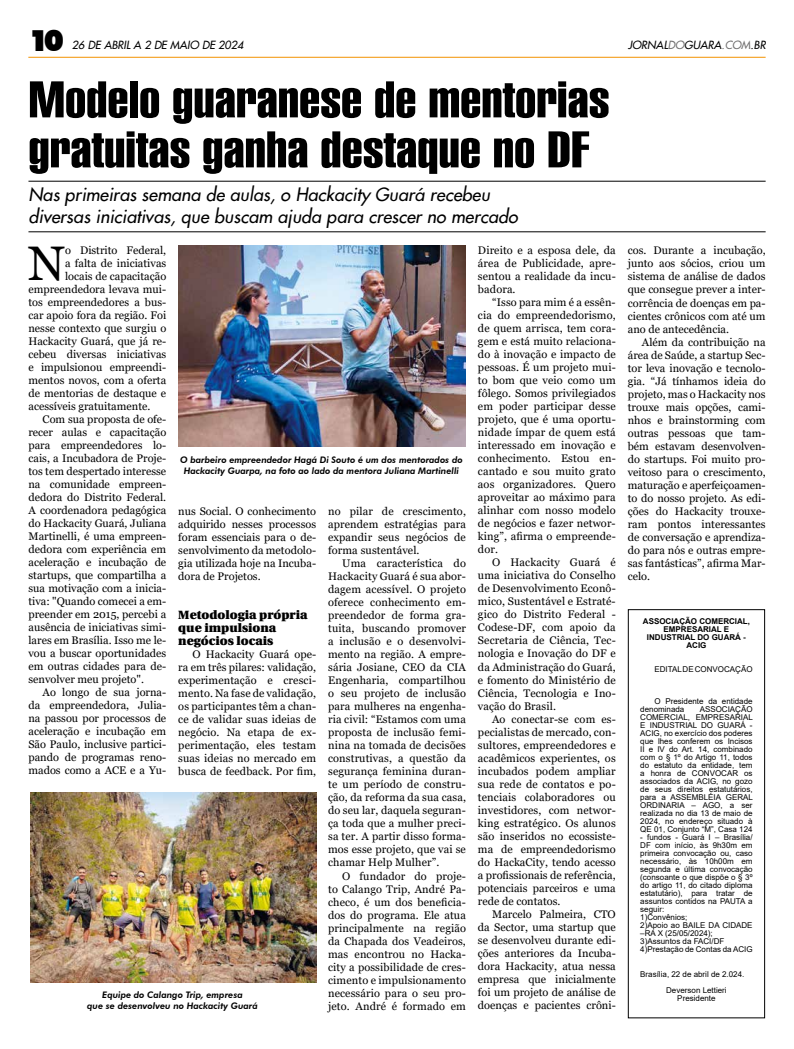
<style>
.page{position:relative;width:794px;height:1049px;background:#fff}
.page>*{position:absolute;margin:0;border:0;box-sizing:border-box;transform-origin:0 0}
.t1{font:50px/50px "Swiss 911 BT Extra Compressed";color:#000;scale:1.25 1}
.t2{font:48.5px "Georgia";color:#000}
.t3{font:900 29.6px "Futura BT";color:#000}
.t4{font:italic 18px/22px "Futura 2";color:#000}
.t5{font:900 12px/13px "Utopia";color:#000}
.t6{font:11px/13px "Georgia";color:#000;text-align:justify}
.t7{font:italic 11px "Futura 2";color:#000}
.t8{font:italic 800 9px/11px "Futura BT";color:#000;text-align:center}
.t9{font:8px/8px "Arial";color:#000}
.t10{font:700 8px/8px "Arial";color:#000;text-align:center}
.s1{color:#706f6f}
</style>
<div class="page">
<hr style="left:28px;top:57px;width:737px;height:1px;background:#f39200">
<hr style="left:28px;top:181px;width:737px;height:1px;background:#000">
<hr style="left:28px;top:232px;width:737px;height:1px;background:#000">
<div style="left:628px;top:609px;width:137px;height:409px;border:1px solid #000"></div>
<img style="left:178px;top:246px;width:287px;height:200px">
<img style="left:31px;top:793px;width:285px;height:190px">
<h3 class="t3" style="left:28px;top:22px;width:37px">10</h3>
<p class="t7" style="left:72px;top:37px;width:173px">26 DE ABRIL A 2 DE MAIO DE 2024</p>
<p class="t7" style="left:628px;top:38px;width:139px">JORNAL<span class="s1">DO</span>GUARA<span class="s1">.COM</span>.BR</p>
<h1 class="t1" style="left:28px;top:75px;width:466px">Modelo guaranese de mentorias gratuitas ganha destaque no DF</h1>
<h3 class="t4" style="left:28px;top:183px;width:491px">Nas primeiras semana de aulas, o Hackacity Guará recebeu diversas iniciativas, que buscam ajuda para crescer no mercado</h3>
<h2 class="t2" style="left:28px;top:234px;width:39px">N</h2>
<p class="t6" style="left:65px;top:244px;width:103px">o Distrito Federal,</p>
<p class="t6" style="left:65px;top:257px;width:103px">a falta de iniciativas</p>
<p class="t6" style="left:65px;top:270px;width:103px">locais de capacitação</p>
<p class="t6" style="left:28px;top:283px;width:139px">empreendedora levava mui-</p>
<p class="t6" style="left:28px;top:296px;width:139px">tos empreendedores a bus-</p>
<p class="t6" style="left:28px;top:309px;width:139px">car apoio fora da região. Foi</p>
<p class="t6" style="left:28px;top:322px;width:139px">nesse contexto que surgiu o</p>
<p class="t6" style="left:28px;top:335px;width:139px">Hackacity Guará, que já re-</p>
<p class="t6" style="left:28px;top:348px;width:139px">cebeu diversas iniciativas</p>
<p class="t6" style="left:28px;top:361px;width:139px">e impulsionou empreendi-</p>
<p class="t6" style="left:28px;top:374px;width:139px">mentos novos, com a oferta</p>
<p class="t6" style="left:28px;top:387px;width:139px">de mentorias de destaque e</p>
<p class="t6" style="left:28px;top:400px;width:123px">acessíveis gratuitamente.</p>
<p class="t6" style="left:43px;top:413px;width:125px">Com sua proposta de ofe-</p>
<p class="t6" style="left:28px;top:426px;width:139px">recer aulas e capacitação</p>
<p class="t6" style="left:28px;top:439px;width:139px">para empreendedores lo-</p>
<p class="t6" style="left:28px;top:452px;width:139px">cais, a Incubadora de Proje-</p>
<p class="t6" style="left:28px;top:465px;width:139px">tos tem despertado interesse</p>
<p class="t6" style="left:28px;top:478px;width:139px">na comunidade empreen-</p>
<p class="t6" style="left:28px;top:491px;width:139px">dedora do Distrito Federal.</p>
<p class="t6" style="left:28px;top:504px;width:139px">A coordenadora pedagógica</p>
<p class="t6" style="left:28px;top:517px;width:139px">do Hackacity Guará, Juliana</p>
<p class="t6" style="left:28px;top:530px;width:139px">Martinelli, é uma empreen-</p>
<p class="t6" style="left:28px;top:543px;width:139px">dedora com experiência em</p>
<p class="t6" style="left:28px;top:556px;width:139px">aceleração e incubação de</p>
<p class="t6" style="left:28px;top:569px;width:139px">startups, que compartilha a</p>
<p class="t6" style="left:28px;top:582px;width:139px">sua motivação com a inicia-</p>
<p class="t6" style="left:28px;top:595px;width:139px">tiva: "Quando comecei a em-</p>
<p class="t6" style="left:28px;top:608px;width:139px">preender em 2015, percebi a</p>
<p class="t6" style="left:28px;top:621px;width:139px">ausência de iniciativas simi-</p>
<p class="t6" style="left:28px;top:634px;width:139px">lares em Brasília. Isso me le-</p>
<p class="t6" style="left:28px;top:647px;width:139px">vou a buscar oportunidades</p>
<p class="t6" style="left:28px;top:660px;width:139px">em outras cidades para de-</p>
<p class="t6" style="left:28px;top:673px;width:117px">senvolver meu projeto".</p>
<p class="t6" style="left:43px;top:686px;width:125px">Ao longo de sua jorna-</p>
<p class="t6" style="left:28px;top:699px;width:139px">da empreendedora, Julia-</p>
<p class="t6" style="left:28px;top:712px;width:139px">na passou por processos de</p>
<p class="t6" style="left:28px;top:725px;width:139px">aceleração e incubação em</p>
<p class="t6" style="left:28px;top:738px;width:139px">São Paulo, inclusive partici-</p>
<p class="t6" style="left:28px;top:751px;width:139px">pando de programas reno-</p>
<p class="t6" style="left:28px;top:764px;width:139px">mados como a ACE e a Yu-</p>
<p class="t8" style="left:180px;top:455px;width:284px">O barbeiro empreendedor Hagá Di Souto é um dos mentorados do<br>Hackacity Guarpa, na foto ao lado da mentora Juliana Martinelli</p>
<p class="t6" style="left:178px;top:505px;width:139px">nus Social. O conhecimento adquirido nesses processos foram essenciais para o de&shy;senvolvimento da metodolo&shy;gia utilizada hoje na Incuba&shy;dora de Projetos.</p>
<p class="t5" style="left:178px;top:608px;width:131px">Metodologia própria que impulsiona negócios locais</p>
<p class="t6" style="left:178px;top:648px;width:139px;text-indent:14px">O Hackacity Guará ope&shy;ra em três pilares: validação, experimentação e cresci&shy;mento. Na fase de validação, os participantes têm a chan&shy;ce de validar suas ideias de negócio. Na etapa de ex&shy;perimentação, eles testam suas ideias no mercado em busca de feedback. Por fim,</p>
<p class="t6" style="left:328px;top:505px;width:139px">no pilar de crescimento, aprendem estratégias para expandir seus negócios de forma sustentável.</p>
<p class="t6" style="left:328px;top:557px;width:139px;text-indent:14px">Uma característica do Hackacity Guará é sua abor&shy;dagem acessível. O projeto oferece conhecimento em&shy;preendedor de forma gra&shy;tuita, buscando promover a inclusão e o desenvolvi&shy;mento na região. A empre&shy;sária Josiane, CEO da CIA Engenharia, compartilhou o seu projeto de inclusão para mulheres na engenha&shy;ria civil: “Estamos com uma proposta de inclusão femi&shy;nina na tomada de decisões construtivas, a questão da segurança feminina duran&shy;te um período de constru&shy;ção, da reforma da sua casa, do seu lar, daquela seguran&shy;ça toda que a mulher preci&shy;sa ter. A partir disso forma&shy;mos esse projeto, que vai se chamar Help Mulher”.</p>
<p class="t6" style="left:328px;top:869px;width:139px;text-indent:14px">O fundador do proje&shy;to Calango Trip, André Pa&shy;checo, é um dos beneficia&shy;dos do programa. Ele atua principalmente na região da Chapada dos Veadeiros, mas encontrou no Hacka&shy;city a possibilidade de cres&shy;cimento e impulsionamento necessário para o seu pro&shy;jeto. André é formado em</p>
<p class="t8" style="left:87px;top:989px;width:172px">Equipe do Calango Trip, empresa<br>que se desenvolveu no Hackacity Guará</p>
<p class="t6" style="left:478px;top:244px;width:139px">Direito e a esposa dele, da área de Publicidade, apre&shy;sentou a realidade da incu&shy;badora.</p>
<p class="t6" style="left:478px;top:296px;width:139px;text-indent:14px">“Isso para mim é a essên&shy;cia do empreendedorismo, de quem arrisca, tem cora&shy;gem e está muito relaciona&shy;do à inovação e impacto de pessoas. É um projeto mui&shy;to bom que veio como um fôlego. Somos privilegiados em poder participar desse projeto, que é uma oportu&shy;nidade ímpar de quem está interessado em inovação e conhecimento. Estou en&shy;cantado e sou muito grato aos organizadores. Quero aproveitar ao máximo para alinhar com nosso modelo de negócios e fazer networ&shy;king”, afirma o empreende&shy;dor.</p>
<p class="t6" style="left:478px;top:556px;width:139px;text-indent:14px">O Hackacity Guará é uma iniciativa do Conselho de Desenvolvimento Econô&shy;mico, Sustentável e Estraté&shy;gico do Distrito Federal - Codese-DF, com apoio da Secretaria de Ciência, Tec&shy;nologia e Inovação do DF e da Administração do Guará, e fomento do Ministério de Ciência, Tecnologia e Ino&shy;vação do Brasil.</p>
<p class="t6" style="left:478px;top:712px;width:139px;text-indent:14px">Ao conectar-se com es&shy;pecialistas de mercado, con&shy;sultores, empreendedores e acadêmicos experientes, os incubados podem ampliar sua rede de contatos e po&shy;tenciais colaboradores ou investidores, com networ&shy;king estratégico. Os alunos são inseridos no ecossiste&shy;ma de empreendedorismo do HackaCity, tendo acesso a profissionais de referência, potenciais parceiros e uma rede de contatos.</p>
<p class="t6" style="left:478px;top:907px;width:139px;text-indent:14px">Marcelo Palmeira, CTO da Sector, uma startup que se desenvolveu durante edi&shy;ções anteriores da Incuba&shy;dora Hackacity, atua nessa empresa que inicialmente foi um projeto de análise de doenças e pacientes crôni-</p>
<p class="t6" style="left:628px;top:244px;width:139px">cos. Durante a incubação, junto aos sócios, criou um sistema de análise de dados que consegue prever a inter&shy;corrência de doenças em pa&shy;cientes crônicos com até um ano de antecedência.</p>
<p class="t6" style="left:628px;top:335px;width:139px;text-indent:14px">Além da contribuição na área de Saúde, a startup Sec&shy;tor leva inovação e tecnolo&shy;gia. “Já tínhamos ideia do projeto, mas o Hackacity nos trouxe mais opções, cami&shy;nhos e brainstorming com outras pessoas que tam&shy;bém estavam desenvolven&shy;do startups. Foi muito pro&shy;veitoso para o crescimento, maturação e aperfeiçoamen&shy;to do nosso projeto. As edi&shy;ções do Hackacity trouxe&shy;ram pontos interessantes de conversação e aprendiza&shy;do para nós e outras empre&shy;sas fantásticas”, afirma Mar&shy;celo.</p>
<p class="t10" style="left:643px;top:618px;width:109px">ASSOCIAÇÃO COMERCIAL,<br>EMPRESARIAL E<br>INDUSTRIAL DO GUARÁ -<br>ACIG</p>
<p class="t9" style="left:654px;top:665px;width:100px">EDITAL DE CONVOCAÇÃO</p>
<p class="t9" style="left:640px;top:697px;width:114px;text-indent:14px">O Presidente da entidade denominada</p>
<p class="t9" style="left:640px;top:705px;width:114px;text-align:justify;text-indent:59px">ASSOCIAÇÃO COMERCIAL, EMPRESARIAL E INDUSTRIAL DO GUARÁ - ACIG, no exercício dos poderes que lhes conferem os Incisos II e IV do Art. 14, combinado com o § 1º do Artigo 11, todos do estatuto da entidade, tem a honra de CONVOCAR os associados da ACIG, no gozo de seus direitos estatutários, para a ASSEMBLÉIA GERAL ORDINARIA – AGO, a ser realizada no dia 13 de maio de 2024, no endereço situado à QE 01, Conjunto “M”, Casa 124</p>
<p class="t9" style="left:640px;top:833px;width:114px">- fundos - Guará I – Brasília/<br>DF com início, às 9h30m em primeira convocação ou, caso necessário, às 10h00m em segunda e última convocação (consoante o que dispõe o § 3º do artigo 11, do citado diploma estatutário), para tratar de assuntos contidos na PAUTA a seguir:<br>1)Convênios;<br>2)Apoio ao BAILE DA CIDADE –RA X (25/05/2024);<br>3)Assuntos da FACI/DF<br>4)Prestação de Contas da ACIG</p>
<p class="t9" style="left:666px;top:965px;width:80px;line-height:16px;text-indent:-26px">Brasília, 22 de abril de 2.024.<br>Deverson Lettieri</p>
<p class="t9" style="left:677px;top:993px;width:40px">Presidente</p>
</div>
